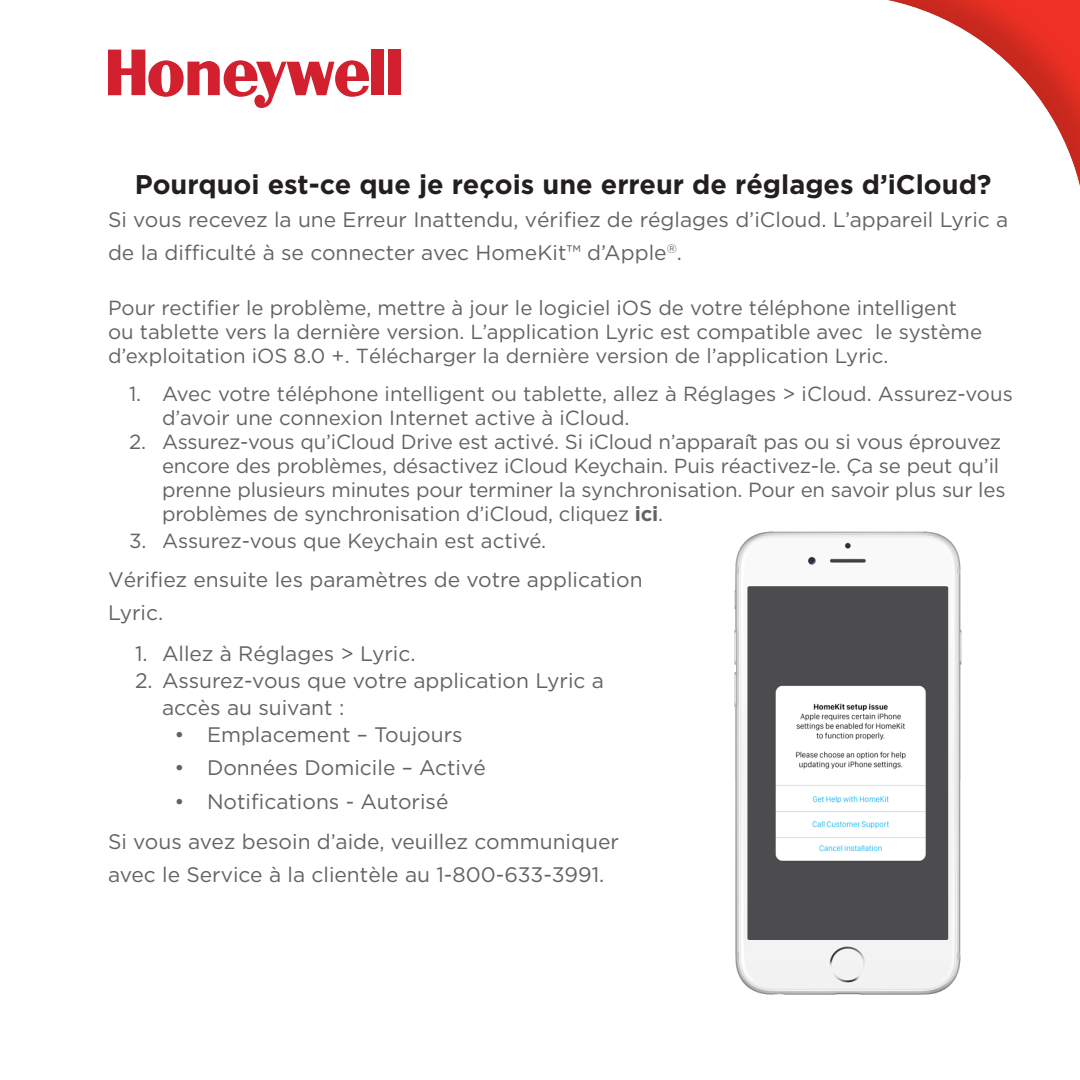
<style>
.page{position:relative;width:1080px;height:1080px;background:#fff}
.page>*{position:absolute;margin:0;border:0;box-sizing:border-box;transform-origin:0 0}
.t1{font:700 27px "Gotham";color:#231f20}
.t2{font:21px/33px "Gotham";color:#636366}
.t3{font:20.4px/24px "Gotham";letter-spacing:-.01em;color:#636366}
.t4{font:20.4px "Gotham";color:#636366}
.s1{font-weight:700}
</style>
<div class="page">
<div style="left:372px;top:50px;width:12px;height:45px;background:#d2202f"></div>
<div style="left:388px;top:50px;width:13px;height:45px;background:#d2202f"></div>
<svg style="left:108px;top:50px;width:261px;height:58px"></svg>
<img style="left:734px;top:531px;width:228px;height:463px">
<p class="t1" style="left:135px;top:169px;width:858px">Pourquoi est-ce que je reçois une erreur de réglages d’iCloud?</p>
<p class="t2" style="left:108px;top:203px;width:902px">Si vous recevez la une Erreur Inattendu, vérifiez de réglages d’iCloud. L’appareil Lyric a de la difficulté à se connecter avec HomeKit™ d’Apple<sup>®</sup>.</p>
<p class="t3" style="left:108px;top:296px;width:876px">Pour rectifier le problème, mettre à jour le logiciel iOS de votre téléphone intelligent ou tablette vers la dernière version. L’application Lyric est compatible avec le système d’exploitation iOS 8.0 +. Télécharger la dernière version de l’application Lyric.</p>
<p class="t3" style="left:162px;top:381px;width:852px;text-indent:-33px">1. Avec votre téléphone intelligent ou tablette, allez à Réglages &gt; iCloud. Assurez-vous d’avoir une connexion Internet active à iCloud.</p>
<p class="t3" style="left:162px;top:429px;width:845px;text-indent:-33px">2. Assurez-vous qu’iCloud Drive est activé. Si iCloud n’apparaît pas ou si vous éprouvez encore des problèmes, désactivez iCloud Keychain. Puis réactivez-le. Ça se peut qu’il prenne plusieurs minutes pour terminer la synchronisation. Pour en savoir plus sur les problèmes de synchronisation d’iCloud, cliquez <span class="s1">ici</span>.</p>
<p class="t4" style="left:129px;top:527px;width:419px">3. Assurez-vous que Keychain est activé.</p>
<p class="t2" style="left:108px;top:563px;width:536px">Vérifiez ensuite les paramètres de votre application<br>Lyric.</p>
<p class="t2" style="left:135px;top:636px;width:282px">1. Allez à Réglages &gt; Lyric.</p>
<p class="t2" style="left:162px;top:666px;width:443px;line-height:27px;text-indent:-27px">2. Assurez-vous que votre application Lyric a accès au suivant :</p>
<p class="t2" style="left:175px;top:717px;width:290px">• Emplacement – Toujours</p>
<p class="t2" style="left:175px;top:751px;width:313px">• Données Domicile – Activé</p>
<p class="t2" style="left:175px;top:785px;width:275px">• Notifications - Autorisé</p>
<p class="t2" style="left:108px;top:825px;width:512px">Si vous avez besoin d’aide, veuillez communiquer avec le Service à la clientèle au 1-800-633-3991.</p>
</div>
